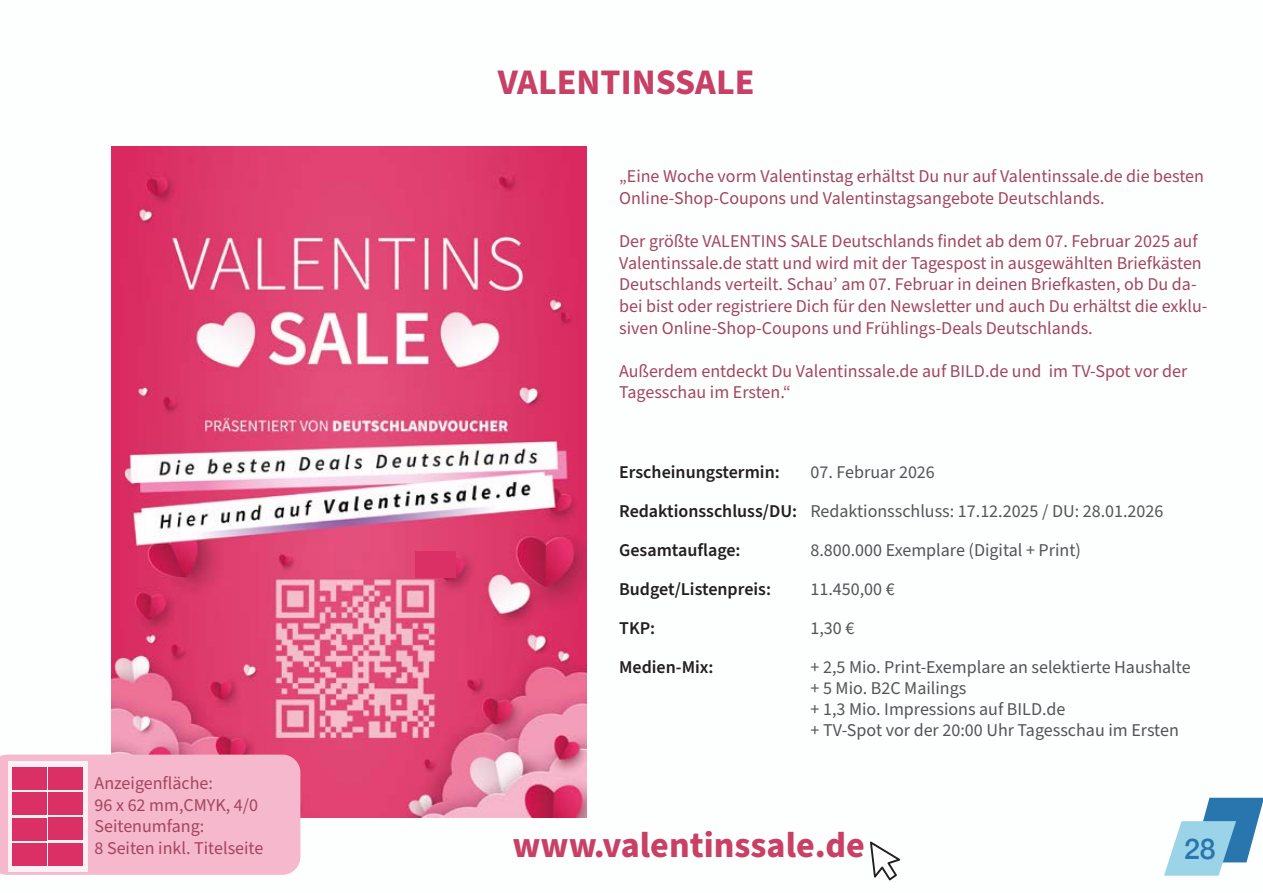
<style>
.page{position:relative;width:1263px;height:893px;background:#fff}
.page>*{position:absolute;margin:0;border:0;box-sizing:border-box;transform-origin:0 0}
.t1{font:700 36px "Source Sans Pro";color:#c84066}
.t2{font:500 28.5px "Helvetica Neue";color:#2975ae}
.t3{font:18px/21.6px "Source Sans Pro";color:#a34560}
.t4{font:18px/39px "Source Sans Pro";color:#525457}
.t5{font:600 18px/39px "Source Sans Pro";color:#231f20}
</style>
<div class="page">
<img style="left:112px;top:146px;width:475px;height:672px">
<div style="left:0;top:755px;width:300px;height:120px;background:#f6b8cc"></div>
<div style="left:8px;top:761px;width:80px;height:110px;background:#fbf1f4"></div>
<div style="left:12px;top:767px;width:35px;height:23px;background:#da3065"></div>
<div style="left:49px;top:767px;width:34px;height:22px;background:#da3065"></div>
<div style="left:415px;top:551px;width:41px;height:26px;background:#da3065"></div>
<div style="left:12px;top:793px;width:35px;height:22px;background:#da3065"></div>
<div style="left:49px;top:792px;width:34px;height:23px;background:#da3065"></div>
<div style="left:12px;top:818px;width:35px;height:22px;background:#da3065"></div>
<div style="left:49px;top:818px;width:34px;height:22px;background:#da3065"></div>
<div style="left:12px;top:843px;width:35px;height:23px;background:#da3065"></div>
<div style="left:49px;top:843px;width:34px;height:22px;background:#da3065"></div>
<svg style="left:870px;top:841px;width:30px;height:39px"></svg>
<svg style="left:1164px;top:798px;width:99px;height:78px"></svg>
<p class="t3" style="left:95px;top:773px;width:170px">Anzeigenfläche:<br>96 x 62 mm,CMYK, 4/0<br>Seitenumfang:<br>8 Seiten inkl. Titelseite</p>
<h1 class="t1" style="left:498px;top:58px;width:258px">VALENTINSSALE</h1>
<p class="t3" style="left:619px;top:166px;width:586px">„Eine Woche vorm Valentinstag erhältst Du nur auf Valentinssale.de die besten<br>Online-Shop-Coupons und Valentinstagsangebote Deutschlands.</p>
<p class="t3" style="left:619px;top:231px;width:590px">Der größte VALENTINS SALE Deutschlands findet ab dem 07. Februar 2025 auf Valentinssale.de statt und wird mit der Tagespost in ausgewählten Briefkästen Deutschlands verteilt. Schau’ am 07. Februar in deinen Briefkasten, ob Du da&shy;bei bist oder registriere Dich für den Newsletter und auch Du erhältst die exklu&shy;siven Online-Shop-Coupons und Frühlings-Deals Deutschlands.</p>
<p class="t3" style="left:619px;top:361px;width:570px">Außerdem entdeckt Du Valentinssale.de auf BILD.de und im TV-Spot vor der<br>Tagesschau im Ersten.“</p>
<p class="t5" style="left:619px;top:453px;width:179px">Erscheinungstermin:<br>Redaktionsschluss/DU:<br>Gesamtauflage:<br>Budget/Listenpreis:<br>TKP:<br>Medien-Mix:</p>
<p class="t4" style="left:810px;top:453px;width:382px">07. Februar 2026<br>Redaktionsschluss: 17.12.2025 / DU: 28.01.2026<br>8.800.000 Exemplare (Digital + Print)<br>11.450,00 €<br>1,30 €<br>+ 2,5 Mio. Print-Exemplare an selektierte Haushalte</p>
<p class="t4" style="left:810px;top:678px;width:370px;line-height:21px">+ 5 Mio. B2C Mailings<br>+ 1,3 Mio. Impressions auf BILD.de<br>+ TV-Spot vor der 20:00 Uhr Tagesschau im Ersten</p>
<h1 class="t1" style="left:512px;top:821px;width:354px">www.valentinssale.de</h1>
<h2 class="t2" style="left:1184px;top:826px;width:33px">28</h2>
</div>
